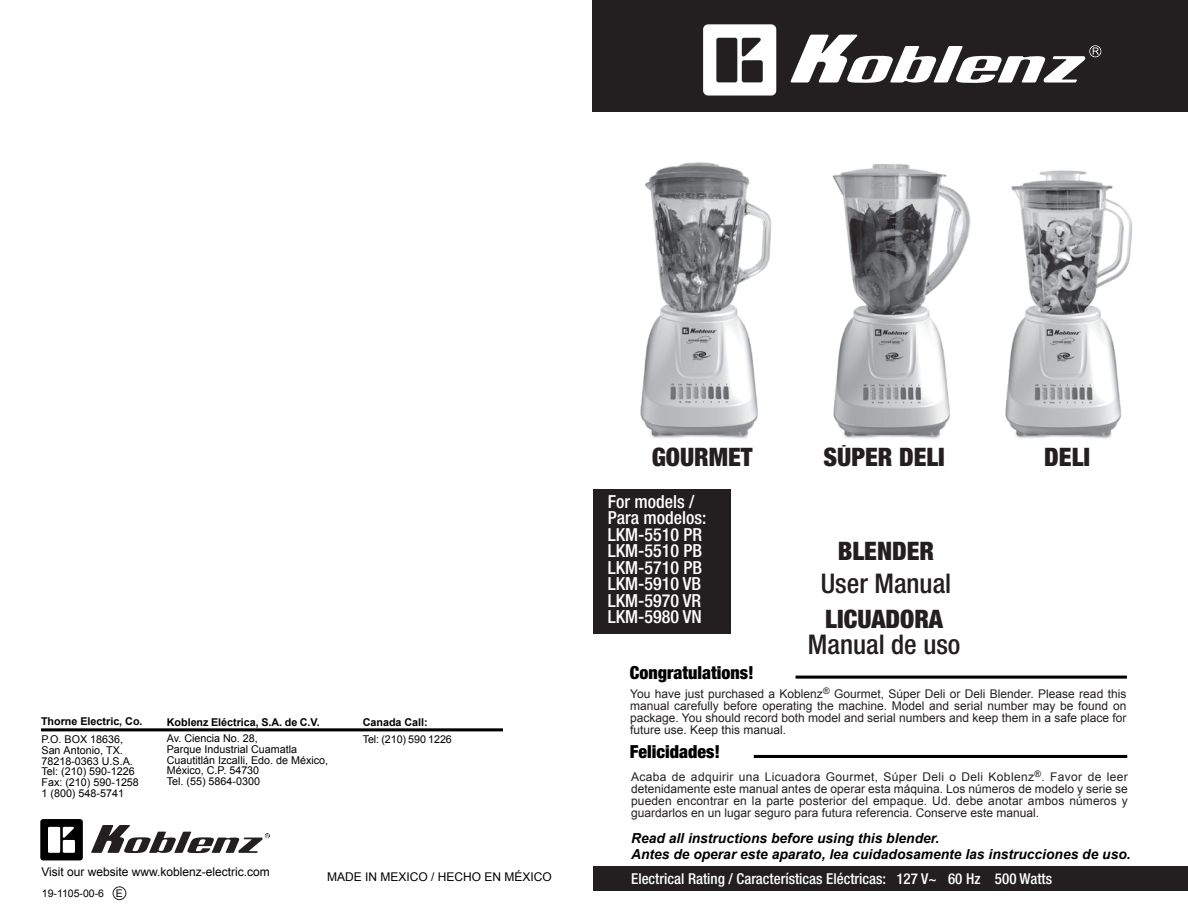
<style>
.page{position:relative;width:1188px;height:918px;background:#fff}
.page>*{position:absolute;margin:0;border:0;box-sizing:border-box;transform-origin:0 0}
.t1{font:500 condensed 27.15px "Helvetica Neue";color:#231f20}
.t2{font:900 condensed 25.5px "Helvetica Neue";color:#231f20}
.t3{font:500 condensed 18px/16.5px "Helvetica Neue";color:#fff}
.t4{font:900 condensed 18px "Helvetica Neue";color:#000}
.t5{font:500 condensed 15px "Helvetica Neue";color:#fff}
.t6{font:italic 700 13.8px/16.5px "Arial";color:#000}
.t7{font:12px/12px "Arial";color:#231f20;text-align:justify}
.t8{font:12px "Arial";color:#000}
.t9{font:10.8px/10.8px "Arial";color:#000}
.t10{font:700 10.8px "Arial";color:#000}
.t11{font:10.5px "Arial";color:#000}
</style>
<div class="page">
<div style="left:594px;top:866px;width:594px;height:24px;background:#231f20"></div>
<div style="left:594px;top:489px;width:137px;height:145px;background:#231f20"></div>
<div style="left:592px;top:0;width:596px;height:112px;background:#231f20"></div>
<svg style="left:703px;top:24px;width:73px;height:72px"></svg>
<svg style="left:790px;top:35px;width:311px;height:48px"></svg>
<hr style="left:41px;top:728px;width:462px;height:3px;background:#000">
<svg style="left:40px;top:819px;width:43px;height:41px"></svg>
<svg style="left:91px;top:825px;width:179px;height:28px"></svg>
<hr style="left:754px;top:755px;width:373px;height:3px;background:#000">
<hr style="left:796px;top:676px;width:331px;height:3px;background:#000">
<div style="left:113px;top:887px;width:13px;height:13px;border:1px solid #231f20;border-radius:50%"></div>
<img style="left:832px;top:164px;width:139px;height:275px">
<img style="left:1005px;top:170px;width:127px;height:269px">
<img style="left:640px;top:162px;width:132px;height:277px">
<h2 class="t2" style="left:652px;top:441px;width:103px">GOURMET</h2>
<h2 class="t2" style="left:824px;top:441px;width:123px">SÚPER DELI</h2>
<h2 class="t2" style="left:1044px;top:441px;width:47px">DELI</h2>
<p class="t10" style="left:41px;top:714px;width:103px">Thorne Electric, Co.</p>
<p class="t9" style="left:41px;top:734px;width:99px">P.O. BOX 18636,<br>San Antonio, TX.<br>78218-0363 U.S.A.<br>Tel: (210) 590-1226<br>Fax: (210) 590-1258<br>1 (800) 548-5741</p>
<p class="t10" style="left:167px;top:715px;width:154px">Koblenz Eléctrica, S.A. de C.V.</p>
<p class="t9" style="left:167px;top:733px;width:163px">Av. Ciencia No. 28,<br>Parque Industrial Cuamatla<br>Cuautitlán Izcalli, Edo. de México,<br>México, C.P. 54730<br>Tel. (55) 5864-0300</p>
<p class="t10" style="left:363px;top:715px;width:67px">Canada Call:</p>
<p class="t9" style="left:363px;top:734px;width:91px">Tel: (210) 590 1226</p>
<h3 class="t3" style="left:608px;top:493px;width:100px">For models /<br>Para modelos:<br>LKM-5510 PR<br>LKM-5510 PB<br>LKM-5710 PB<br>LKM-5910 VB<br>LKM-5970 VR<br>LKM-5980 VN</h3>
<h3 class="t4" style="left:630px;top:661px;width:126px">Congratulations!</h3>
<h2 class="t2" style="left:838px;top:535px;width:98px">BLENDER</h2>
<h1 class="t1" style="left:821px;top:567px;width:132px">User Manual</h1>
<h2 class="t2" style="left:825px;top:603px;width:119px">LICUADORA</h2>
<h1 class="t1" style="left:808px;top:628px;width:154px">Manual de uso</h1>
<p class="t7" style="left:630px;top:688px;width:498px">You have just purchased a Koblenz<sup>®</sup> Gourmet, Súper Deli or Deli Blender. Please read this manual carefully before operating the machine. Model and serial number may be found on package. You should record both model and serial numbers and keep them in a safe place for future use. Keep this manual.</p>
<p class="t7" style="left:631px;top:771px;width:498px">Acaba de adquirir una Licuadora Gourmet, Súper Deli o Deli Koblenz<sup>®</sup>. Favor de leer detenidamente este manual antes de operar esta máquina. Los números de modelo y serie se pueden encontrar en la parte posterior del empaque. Ud. debe anotar ambos números y guardarlos en un lugar seguro para futura referencia. Conserve este manual.</p>
<h3 class="t4" style="left:630px;top:741px;width:92px">Felicidades!</h3>
<p class="t6" style="left:631px;top:830px;width:501px">Read all instructions before using this blender.<br>Antes de operar este aparato, lea cuidadosamente las instrucciones de uso.</p>
<p class="t8" style="left:41px;top:864px;width:230px">Visit our website www.koblenz-electric.com</p>
<p class="t11" style="left:42px;top:886px;width:82px">19-1105-00-6 E</p>
<p class="t8" style="left:327px;top:869px;width:226px">MADE IN MEXICO / HECHO EN MÉXICO</p>
<p class="t5" style="left:631px;top:870px;width:422px">Electrical Rating / Características Eléctricas: 127 V~ 60 Hz 500 Watts</p>
</div>
